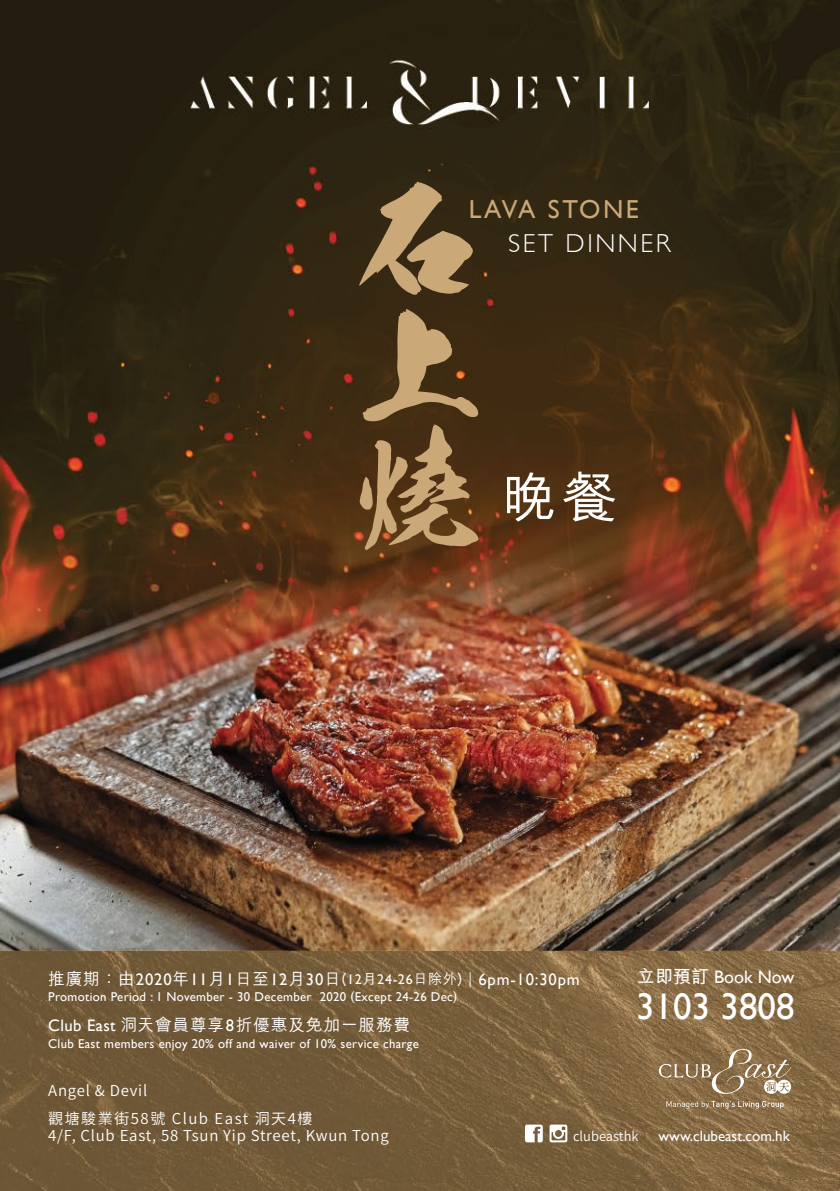
<style>
.page{position:relative;width:840px;height:1191px;background:#fff}
.page>*{position:absolute;margin:0;border:0;box-sizing:border-box;transform-origin:0 0}
.t1{font:131.6px/124.2px "Kso Raijin";color:#caa877;text-align:justify}
.t2{font:500 54.4px "M Hei HK";color:#fff}
.t3{font:37px "Gill Sans";color:#fff}
.t4{font:26px "Gill Sans";letter-spacing:.1em;color:#caa877}
.t5{font:300 26px "Gill Sans";letter-spacing:.1em;color:#fff}
.t6{font:18px "Gill Sans";color:#fff}
.t7{font:16.6px "Gill Sans";letter-spacing:.05em;color:#fff}
.t8{font:500 16.6px "M Hei HK";letter-spacing:.05em;color:#fff}
.t9{font:600 15px "Noto Sans CJ Ktc";letter-spacing:.05em;color:#fff}
.t10{font:600 15px/27.4px "Noto Sans CJ Ktc";letter-spacing:.1em;color:#fff}
.t11{font:15px "Gill Sans";color:#fff}
.t12{font:600 13px "Noto Sans CJ Ktc";color:#fff}
.t13{font:12.8px "Gill Sans";letter-spacing:.025em;color:#fff}
.s1{font-family:"M Hei HK";font-weight:500}
.s2{font-family:"M Hei HK";font-weight:500;font-size:14px}
.s3{font-size:14px}
.s4{font-family:"M Hei HK";font-weight:300}
.s5{font-family:"Gill Sans";font-weight:400}
.s6{font-family:"M Hei HK";font-weight:700}
</style>
<div class="page">
<img style="left:0;top:0;width:839px;height:1191px">
<svg style="left:524px;top:1124px;width:18px;height:18px"></svg>
<svg style="left:549px;top:1124px;width:18px;height:18px"></svg>
<svg style="left:666px;top:1101px;width:117px;height:7px"></svg>
<svg style="left:658px;top:1049px;width:132px;height:44px;background:#9a8160"></svg>
<h1 class="t1" style="left:352px;top:174px;width:133px">石上燒</h1>
<h3 class="t4" style="left:468px;top:194px;width:171px">LAVA STONE</h3>
<h3 class="t5" style="left:508px;top:223px;width:164px">SET DINNER</h3>
<h2 class="t2" style="left:501px;top:458px;width:116px">晚餐</h2>
<p class="t7" style="left:48px;top:969px;width:532px"><span class="s1">推廣期：由</span>2020<span class="s1">年</span>11<span class="s1">月</span>1<span class="s1">日至</span>12<span class="s1">月</span>30<span class="s1">日</span><span class="s2">(</span><span class="s3">12</span><span class="s2">月</span><span class="s3">24-26</span><span class="s2">日除外)</span> <span class="s4">|</span> 6pm-10:30pm</p>
<p class="t13" style="left:48px;top:989px;width:410px">Promotion Period : 1 November - 30 December 2020 (Except 24-26 Dec)</p>
<p class="t8" style="left:48px;top:1013px;width:363px"><span class="s5">Club East</span> 洞天會員尊享<span class="s5">8</span>折優惠及免加一服務費</p>
<p class="t13" style="left:48px;top:1036px;width:372px">Club East members enjoy 20% off and waiver of 10% service charge</p>
<h3 class="t6" style="left:636px;top:966px;width:159px"><span class="s6">立即預訂</span> Book Now</h3>
<h3 class="t3" style="left:635px;top:985px;width:160px">3103 3808</h3>
<p class="t10" style="left:48px;top:1077px;width:265px">Angel &amp; Devil<br>觀塘駿業街58號 Club East 洞天4樓</p>
<p class="t9" style="left:48px;top:1127px;width:342px">4/F, Club East, 58 Tsun Yip Street, Kwun Tong</p>
<p class="t12" style="left:572px;top:1128px;width:67px">clubeasthk</p>
<p class="t11" style="left:658px;top:1126px;width:133px">www.clubeast.com.hk</p>
</div>
